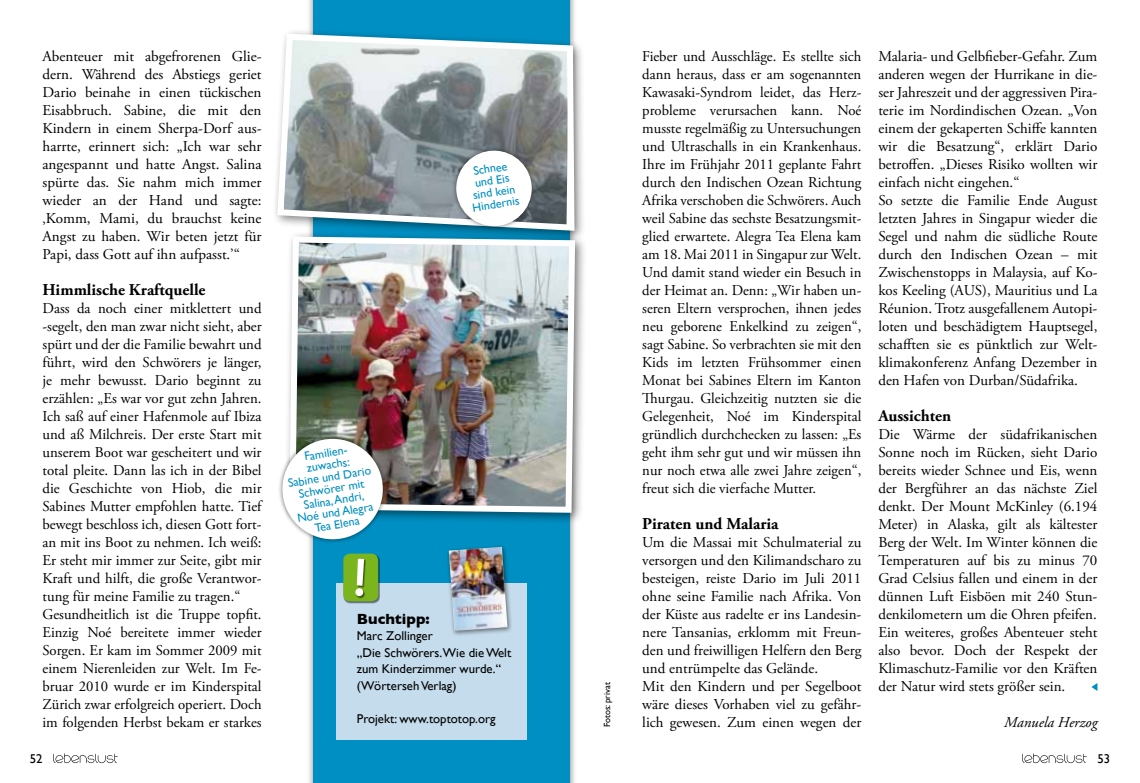
<style>
.page{position:relative;width:1140px;height:783px;background:#fff}
.page>*{position:absolute;margin:0;border:0;box-sizing:border-box;transform-origin:0 0}
.t1{font:700 16.5px "Adobe Garamond Pro";color:#000}
.t2{font:15px/18px "Adobe Garamond Pro";color:#000;text-align:justify}
.t3{font:italic 15px "Adobe Garamond Pro";color:#000}
.t4{font:700 15px "Gill Sans";color:#000}
.t5{font:12.75px/16.5px "Gill Sans";color:#000}
.t6{font:12px/12px "Gill Sans";color:#008fc2;text-align:center}
.t7{font:9px "Gill Sans";color:#000}
</style>
<div class="page">
<svg style="left:53px;top:753px;width:65px;height:9px"></svg>
<svg style="left:1022px;top:753px;width:64px;height:9px"></svg>
<svg style="left:1091px;top:683px;width:6px;height:7px"></svg>
<div style="left:313px;top:0;width:257px;height:782px;background:#008fc2"></div>
<div style="left:271px;top:28px;width:315px;height:214px;background:#000;opacity:.5"></div>
<svg style="left:274px;top:30px;width:303px;height:204px"></svg>
<div style="left:283px;top:230px;width:304px;height:294px;background:#000;opacity:.5"></div>
<img style="left:286px;top:233px;width:292px;height:282px">
<div style="left:360px;top:46px;width:61px;height:10px;background:#edf1f0"></div>
<img style="left:361px;top:48px;width:59px;height:9px">
<img style="left:327px;top:250px;width:60px;height:17px">
<div style="left:451px;top:146px;width:85px;height:85px;background:#000;opacity:.5"></div>
<div style="left:456px;top:151px;width:76px;height:75px;background:#fff;border-radius:50%"></div>
<div style="left:278px;top:434px;width:109px;height:110px;background:#000;opacity:.5"></div>
<div style="left:282px;top:438px;width:101px;height:101px;background:#fff;border-radius:50%"></div>
<div style="left:336px;top:583px;width:191px;height:156px;background:#c5dcec"></div>
<div style="left:343px;top:554px;width:37px;height:49px;background:#000;opacity:.5"></div>
<div style="left:343px;top:553px;width:35px;height:48px;background:#7ab51d;border-radius:7px"></div>
<div style="left:356px;top:559px;width:10px;height:40px;background:#000;opacity:.5"></div>
<svg style="left:355px;top:558px;width:9px;height:38px"></svg>
<div style="left:446px;top:544px;width:67px;height:92px;background:#000;opacity:.5"></div>
<img style="left:449px;top:546px;width:58px;height:84px">
<p class="t2" style="left:43px;top:47px;width:221px">Abenteuer mit abgefrorenen Glie&shy;dern. Während des Abstiegs geriet Dario beinahe in einen tückischen Eisabbruch. Sabine, die mit den Kindern in einem Sherpa-Dorf aus&shy;harrte, erinnert sich: „Ich war sehr angespannt und hatte Angst. Salina spürte das. Sie nahm mich immer wieder an der Hand und sagte: ‚Komm, Mami, du brauchst keine Angst zu haben. Wir beten jetzt für Papi, dass Gott auf ihn aufpasst.’“</p>
<p class="t1" style="left:43px;top:280px;width:164px">Himmlische Kraftquelle</p>
<p class="t2" style="left:43px;top:299px;width:221px;text-align:left">Dass da noch einer mitklettert und -segelt, den man zwar nicht sieht, aber spürt und der die Familie bewahrt und führt, wird den Schwörers je länger, je mehr bewusst. Dario beginnt zu erzählen: „Es war vor gut zehn Jahren.<br>Ich saß auf einer Hafenmole auf Ibiza und aß Milchreis. Der erste Start mit unserem Boot war gescheitert und wir total pleite. Dann las ich in der Bibel die Geschichte von Hiob, die mir Sabines Mutter empfohlen hatte. Tief bewegt beschloss ich, diesen Gott fort&shy;an mit ins Boot zu nehmen. Ich weiß:<br>Er steht mir immer zur Seite, gibt mir Kraft und hilft, die große Verantwor&shy;tung für meine Familie zu tragen.“ Gesundheitlich ist die Truppe topfit.<br>Einzig Noé bereitete immer wieder Sorgen. Er kam im Sommer 2009 mit einem Nierenleiden zur Welt. Im Fe&shy;bruar 2010 wurde er im Kinderspital Zürich zwar erfolgreich operiert. Doch im folgenden Herbst bekam er starkes</p>
<p class="t6" style="left:283px;top:453px;width:85px;rotate:-9deg">Familien&shy;zuwachs:<br>Sabine und Dario<br>Schwörer mit<br>Salina, Andri,<br>Noé und Alegra<br>Tea Elena</p>
<p class="t6" style="left:466px;top:166px;width:49px;rotate:-9deg">Schnee und Eis sind kein<br>Hindernis</p>
<p class="t4" style="left:357px;top:609px;width:74px">Buchtipp:</p>
<p class="t5" style="left:357px;top:627px;width:156px">Marc Zollinger<br>„Die Schwörers.Wie die Welt zum Kinderzimmer wurde.“ (Wörterseh Verlag)</p>
<p class="t5" style="left:357px;top:710px;width:140px">Projekt: www.toptotop.org</p>
<p class="t7" style="left:602px;top:726px;width:46px;rotate:-90deg">Fotos: privat</p>
<p class="t2" style="left:642px;top:47px;width:221px">Fieber und Ausschläge. Es stellte sich dann heraus, dass er am sogenannten Kawasaki-Syndrom leidet, das Herz&shy;probleme verursachen kann. Noé musste regelmäßig zu Untersuchungen und Ultraschalls in ein Krankenhaus.<br>Ihre im Frühjahr 2011 geplante Fahrt durch den Indischen Ozean Richtung Afrika verschoben die Schwörers. Auch weil Sabine das sechste Besatzungsmit&shy;glied erwartete. Alegra Tea Elena kam am 18. Mai 2011 in Singapur zur Welt.<br>Und damit stand wieder ein Besuch in der Heimat an. Denn: „Wir haben un&shy;seren Eltern versprochen, ihnen jedes neu geborene Enkelkind zu zeigen“, sagt Sabine. So verbrachten sie mit den Kids im letzten Frühsommer einen Monat bei Sabines Eltern im Kanton Thurgau. Gleichzeitig nutzten sie die Gelegenheit, Noé im Kinderspital gründlich durchchecken zu lassen: „Es geht ihm sehr gut und wir müssen ihn nur noch etwa alle zwei Jahre zeigen“, freut sich die vierfache Mutter.</p>
<p class="t1" style="left:642px;top:514px;width:138px">Piraten und Malaria</p>
<p class="t2" style="left:642px;top:533px;width:220px;text-align:left">Um die Massai mit Schulmaterial zu versorgen und den Kilimandscharo zu besteigen, reiste Dario im Juli 2011 ohne seine Familie nach Afrika. Von der Küste aus radelte er ins Landesin&shy;nere Tansanias, erklomm mit Freun&shy;den und freiwilligen Helfern den Berg und entrümpelte das Gelände.<br>Mit den Kindern und per Segelboot wäre dieses Vorhaben viel zu gefähr&shy;lich gewesen. Zum einen wegen der</p>
<p class="t2" style="left:878px;top:47px;width:220px;text-align:left">Malaria- und Gelbfieber-Gefahr. Zum anderen wegen der Hurrikane in die&shy;ser Jahreszeit und der aggressiven Pira&shy;terie im Nordindischen Ozean. „Von einem der gekaperten Schiffe kannten wir die Besatzung“, erklärt Dario betroffen. „Dieses Risiko wollten wir einfach nicht eingehen.“<br>So setzte die Familie Ende August letzten Jahres in Singapur wieder die Segel und nahm die südliche Route durch den Indischen Ozean – mit Zwischenstopps in Malaysia, auf Ko&shy;kos Keeling (AUS), Mauritius und La Réunion. Trotz ausgefallenem Autopi&shy;loten und beschädigtem Hauptsegel, schafften sie es pünktlich zur Welt&shy;klimakonferenz Anfang Dezember in den Hafen von Durban/Südafrika.</p>
<p class="t1" style="left:878px;top:406px;width:74px">Aussichten</p>
<p class="t2" style="left:878px;top:425px;width:220px">Die Wärme der südafrikanischen Sonne noch im Rücken, sieht Dario bereits wieder Schnee und Eis, wenn der Bergführer an das nächste Ziel denkt. Der Mount McKinley (6.194<br>Meter) in Alaska, gilt als kältester Berg der Welt. Im Winter können die Temperaturen auf bis zu minus 70<br>Grad Celsius fallen und einem in der dünnen Luft Eisböen mit 240 Stun&shy;denkilometern um die Ohren pfeifen.<br>Ein weiteres, großes Abenteuer steht also bevor. Doch der Respekt der Klimaschutz-Familie vor den Kräften der Natur wird stets größer sein.</p>
<p class="t3" style="left:1004px;top:713px;width:95px">Manuela Herzog</p>
<p class="t5" style="left:30px;top:750px;width:14px">52</p>
<p class="t5" style="left:1097px;top:750px;width:14px">53</p>
</div>
